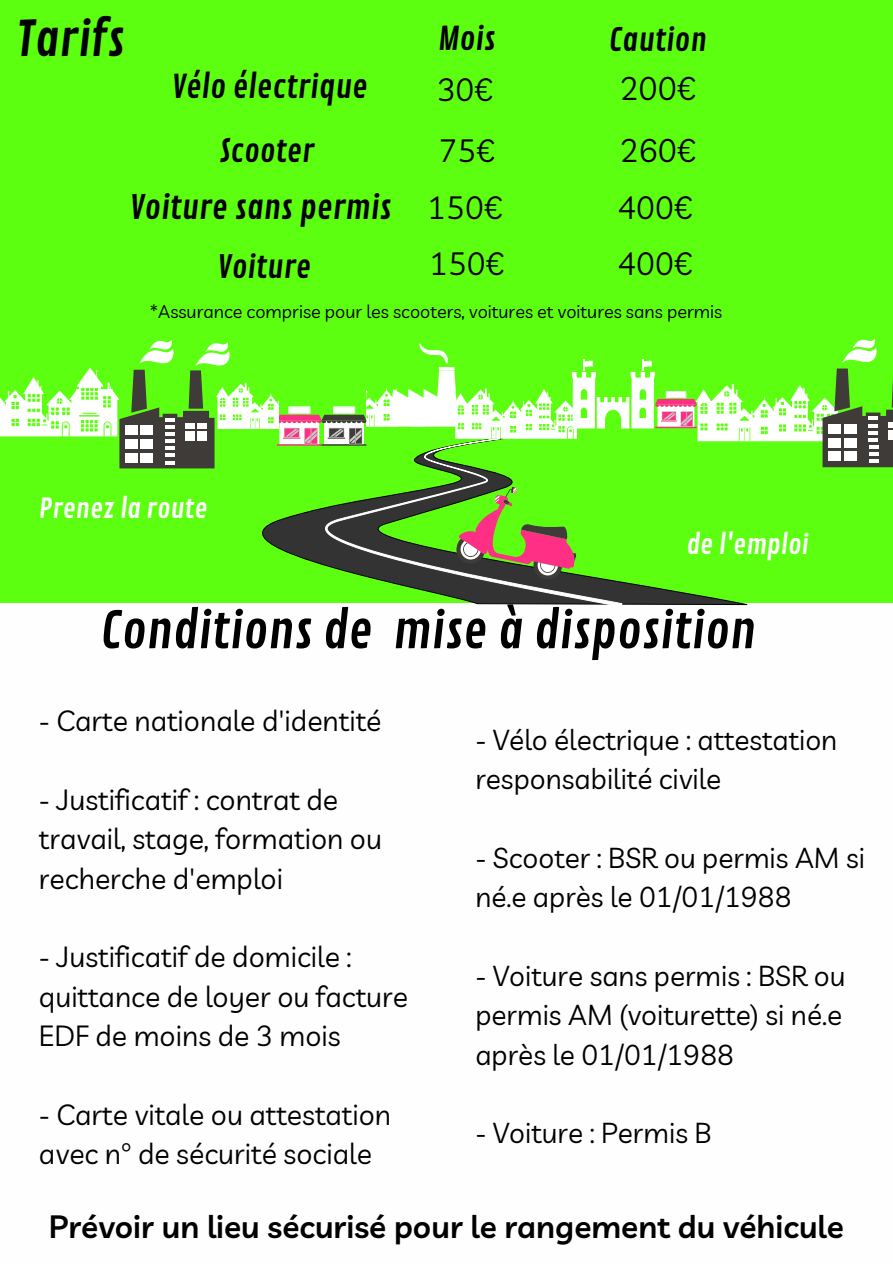
<style>
.page{position:relative;width:893px;height:1264px;background:#fff}
.page>*{position:absolute;margin:0;border:0;box-sizing:border-box;transform-origin:0 0}
.t1{font:50.1px "Contrail One";color:#000}
.t2{font:48px "Contrail One";color:#000}
.t3{font:33px "Contrail One";color:#000}
.t4{font:32.1px "Contrail One";color:#000}
.t5{font:32.1px "Livvic";color:#000}
.t6{font:600 31.5px "Livvic";color:#000}
.t7{font:31.5px/56.6px "Livvic";color:#000;text-align:center}
.t8{font:31.5px "Contrail One";color:#000}
.t9{font:28.5px/39.3px "Livvic";color:#000}
.t10{font:28.05px/39.3px "Livvic";color:#000}
.t11{font:27px "Contrail One";color:#fefefe}
.t12{font:18px "Livvic";color:#000}
</style>
<div class="page">
<div style="left:0;top:0;width:892px;height:1262px;background:#5dff10"></div>
<div style="left:0;top:604px;width:892px;height:658px;background:#fefefe"></div>
<svg style="left:194px;top:468px;width:553px;height:137px"></svg>
<svg style="left:325px;top:468px;width:297px;height:137px"></svg>
<svg style="left:454px;top:478px;width:133px;height:106px"></svg>
<svg style="left:0;top:339px;width:892px;height:129px"></svg>
<h2 class="t2" style="left:16px;top:10px;width:110px">Tarifs</h2>
<p class="t4" style="left:172px;top:67px;width:197px">Vélo électrique</p>
<p class="t4" style="left:438px;top:19px;width:59px">Mois</p>
<p class="t7" style="left:436px;top:61px;width:58px">30€</p>
<p class="t8" style="left:608px;top:21px;width:99px">Caution</p>
<p class="t5" style="left:619px;top:68px;width:78px">200€</p>
<p class="t8" style="left:219px;top:132px;width:96px">Scooter</p>
<p class="t3" style="left:130px;top:188px;width:263px">Voiture sans permis</p>
<p class="t7" style="left:427px;top:122px;width:77px">75€<br>150€</p>
<p class="t5" style="left:619px;top:129px;width:78px">260€</p>
<p class="t7" style="left:617px;top:178px;width:77px">400€</p>
<p class="t8" style="left:218px;top:248px;width:95px">Voiture</p>
<p class="t7" style="left:429px;top:235px;width:77px">150€</p>
<p class="t7" style="left:617px;top:235px;width:77px">400€</p>
<p class="t12" style="left:150px;top:300px;width:574px">*Assurance comprise pour les scooters, voitures et voitures sans permis</p>
<p class="t11" style="left:39px;top:492px;width:170px">Prenez la route</p>
<p class="t11" style="left:686px;top:528px;width:124px">de l'emploi</p>
<h1 class="t1" style="left:100px;top:601px;width:657px">Conditions de mise à disposition</h1>
<p class="t9" style="left:39px;top:700px;width:344px">- Carte nationale d'identité</p>
<p class="t9" style="left:39px;top:779px;width:344px">- Justificatif : contrat de travail, stage, formation ou recherche d'emploi</p>
<p class="t9" style="left:39px;top:936px;width:371px">- Justificatif de domicile : quittance de loyer ou facture<br>EDF de moins de 3 mois</p>
<p class="t9" style="left:39px;top:1094px;width:354px">- Carte vitale ou attestation avec n° de sécurité sociale</p>
<p class="t10" style="left:475px;top:719px;width:363px">- Vélo électrique : attestation responsabilité civile</p>
<p class="t10" style="left:475px;top:837px;width:391px">- Scooter : BSR ou permis AM si né.e après le 01/01/1988</p>
<p class="t10" style="left:475px;top:955px;width:372px">- Voiture sans permis : BSR ou permis AM (voiturette) si né.e après le 01/01/1988</p>
<p class="t10" style="left:475px;top:1113px;width:238px">- Voiture : Permis B</p>
<p class="t6" style="left:49px;top:1206px;width:796px">Prévoir un lieu sécurisé pour le rangement du véhicule</p>
</div>
